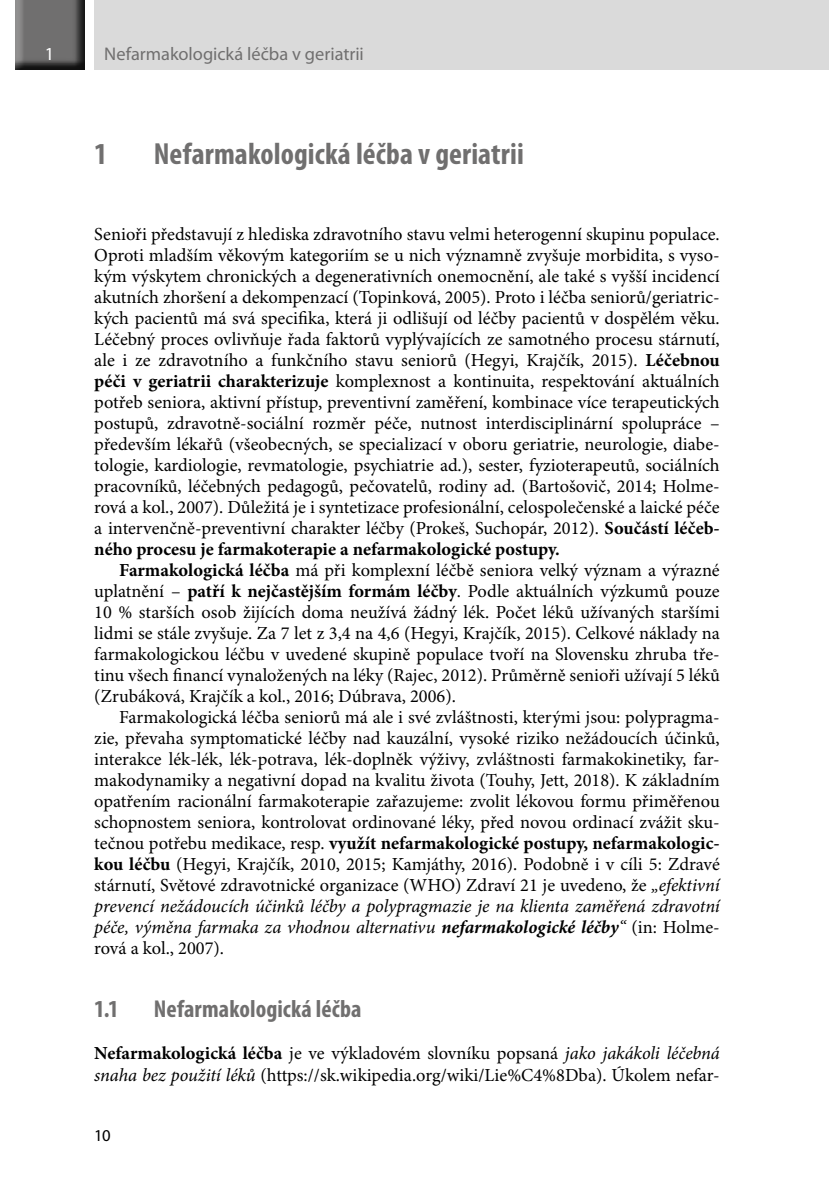
<style>
.page{position:relative;width:829px;height:1191px;background:#fff}
.page>*{position:absolute;margin:0;border:0;box-sizing:border-box;transform-origin:0 0}
._1_Nadpis{font:700 condensed 30.62px "Myriad Pro";letter-spacing:.005em;color:#706f6f}
._2_Nadpis{font:700 condensed 24.5px "Myriad Pro";letter-spacing:.005em;color:#706f6f}
.ZaklText1radek{font:18.38px/21px "Minion Pro";color:#000;text-align:justify}
.ZaklTEXT{font:18.38px/21px "Minion Pro";color:#000;text-align:justify}
.t1{font:18.38px "Myriad Pro";color:#706f6f}
.t2{font:18.38px "Myriad Pro";color:#fff}
.t3{font:16.62px "Myriad Pro";color:#000}
.s1{font-weight:700}
.s2{font-style:italic}
.s3{font-weight:700;font-style:italic}
</style>
<div class="page">
<div style="left:94px;top:0;width:734px;height:69px;background:#dadada"></div>
<div style="left:14px;top:0;width:72px;height:72px;background:#000;opacity:.75"></div>
<p class="t2" style="left:45px;top:42px;width:11px">1</p>
<p class="t1" style="left:104px;top:42px;width:261px">Nefarmakologická léčba v geriatrii</p>
<p class="_1_Nadpis" style="left:94px;top:135px;width:15px">1</p>
<p class="_1_Nadpis" style="left:154px;top:135px;width:371px">Nefarmakologická léčba v geriatrii</p>
<p class="ZaklText1radek" style="left:94px;top:224px;width:627px">Senioři představují z hlediska zdravotního stavu velmi heterogenní skupinu populace.<br>Oproti mladším věkovým kategoriím se u nich významně zvyšuje morbidita, s vyso&shy;kým výskytem chronických a degenerativních onemocnění, ale také s vyšší incidencí akutních zhoršení a dekompenzací (Topinková, 2005). Proto i léčba seniorů/geriatric&shy;kých pacientů má svá specifika, která ji odlišují od léčby pacientů v dospělém věku.<br>Léčebný proces ovlivňuje řada faktorů vyplývajících ze samotného procesu stárnutí, ale i ze zdravotního a funkčního stavu seniorů (Hegyi, Krajčík, 2015). <span class="s1">Léčebnou péči v geriatrii charakterizuje</span> komplexnost a kontinuita, respektování aktuálních potřeb seniora, aktivní přístup, preventivní zaměření, kombinace více terapeutických postupů, zdravotně-sociální rozměr péče, nutnost interdisciplinární spolupráce – především lékařů (všeobecných, se specializací v oboru geriatrie, neurologie, diabe&shy;tologie, kardiologie, revmatologie, psychiatrie ad.), sester, fyzioterapeutů, sociálních pracovníků, léčebných pedagogů, pečovatelů, rodiny ad. (Bartošovič, 2014; Holme&shy;rová a kol., 2007). Důležitá je i syntetizace profesionální, celospolečenské a laické péče a intervenčně-preventivní charakter léčby (Prokeš, Suchopár, 2012). <span class="s1">Součástí léčeb&shy;ného procesu je farmakoterapie a nefarmakologické postupy.</span></p>
<p class="ZaklTEXT" style="left:94px;top:560px;width:627px;text-indent:25px"><span class="s1">Farmakologická léčba</span> má při komplexní léčbě seniora velký význam a výrazné uplatnění – <span class="s1">patří k nejčastějším formám léčby</span>. Podle aktuálních výzkumů pouze 10 % starších osob žijících doma neužívá žádný lék. Počet léků užívaných staršími lidmi se stále zvyšuje. Za 7 let z 3,4 na 4,6 (Hegyi, Krajčík, 2015). Celkové náklady na farmakologickou léčbu v uvedené skupině populace tvoří na Slovensku zhruba tře&shy;tinu všech financí vynaložených na léky (Rajec, 2012). Průměrně senioři užívají 5 léků (Zrubáková, Krajčík a kol., 2016; Dúbrava, 2006).</p>
<p class="ZaklTEXT" style="left:94px;top:707px;width:627px;text-indent:25px">Farmakologická léčba seniorů má ale i své zvláštnosti, kterými jsou: polypragma&shy;zie, převaha symptomatické léčby nad kauzální, vysoké riziko nežádoucích účinků, interakce lék-lék, lék-potrava, lék-doplněk výživy, zvláštnosti farmakokinetiky, far&shy;makodynamiky a negativní dopad na kvalitu života (Touhy, Jett, 2018). K základním opatřením racionální farmakoterapie zařazujeme: zvolit lékovou formu přiměřenou schopnostem seniora, kontrolovat ordinované léky, před novou ordinací zvážit sku&shy;tečnou potřebu medikace, resp. <span class="s1">využít nefarmakologické postupy, nefarmakologic&shy;kou léčbu</span> (Hegyi, Krajčík, 2010, 2015; Kamjáthy, 2016). Podobně i v cíli 5: Zdravé stárnutí, Světové zdravotnické organizace (WHO) Zdraví 21 je uvedeno, že <span class="s2">„efektivní prevencí nežádoucích účinků léčby a polypragmazie je na klienta zaměřená zdravotní péče, výměna farmaka za vhodnou alternativu</span> <span class="s3">nefarmakologické léčby</span><span class="s2">“</span> (in: Holme&shy;rová a kol., 2007).</p>
<p class="_2_Nadpis" style="left:94px;top:994px;width:26px">1.1</p>
<p class="_2_Nadpis" style="left:154px;top:994px;width:209px">Nefarmakologická léčba</p>
<p class="ZaklText1radek" style="left:94px;top:1043px;width:627px"><span class="s1">Nefarmakologická léčba</span> je ve výkladovém slovníku popsaná <span class="s2">jako jakákoli léčebná snaha bez použití léků</span> (https://sk.wikipedia.org/wiki/Lie%C4%8Dba). Úkolem nefar-</p>
<p class="t3" style="left:94px;top:1125px;width:18px">10</p>
</div>
